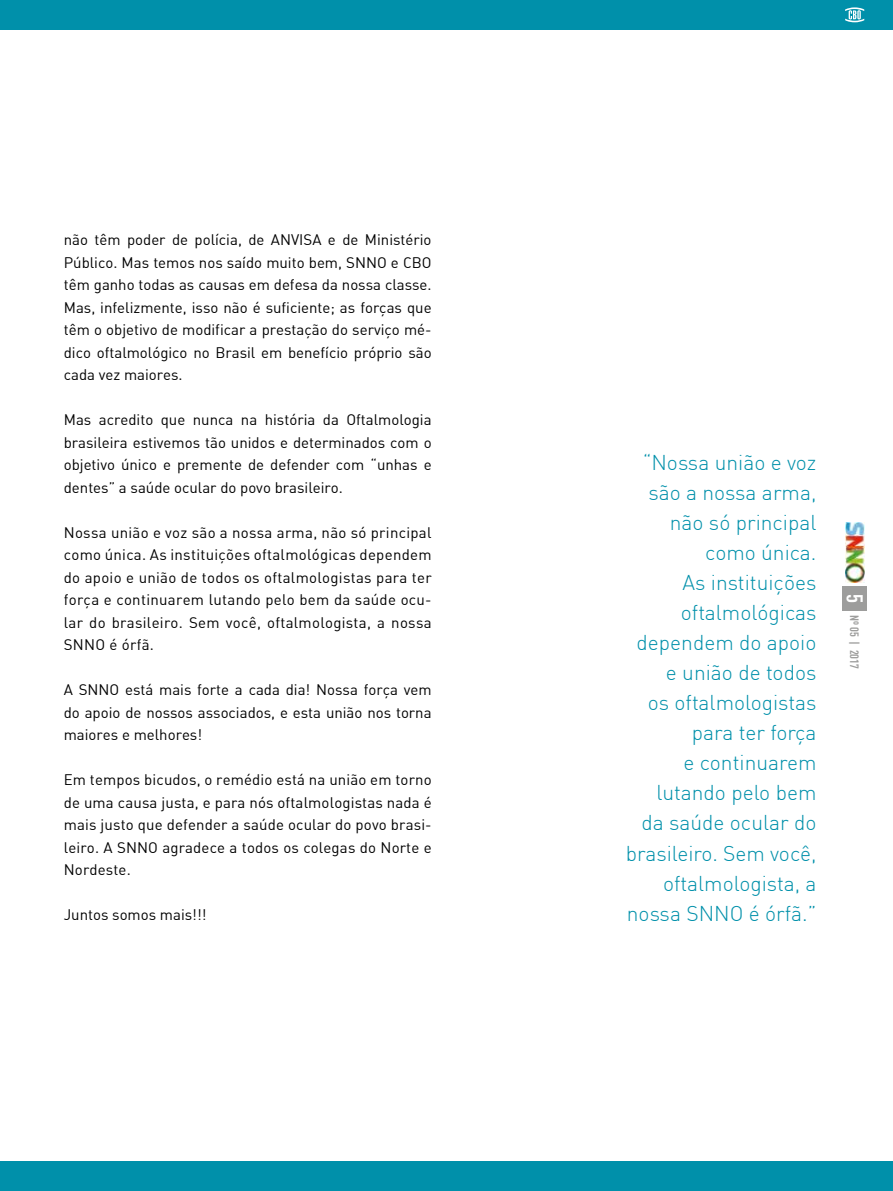
<style>
.page{position:relative;width:893px;height:1191px;background:#fff}
.page>*{position:absolute;margin:0;border:0;box-sizing:border-box;transform-origin:0 0}
.t1{font:700 22.5px "DIN Cond";color:#fff}
.t2{font:300 21px/30px "DIN";color:#0090aa;text-align:right}
.t3{font:15px/22.5px "DIN Alternate";color:#000;text-align:justify}
.t4{font:700 12px "DIN Cond";color:#9d9d9c}
</style>
<div class="page">
<div style="left:842px;top:586px;width:25px;height:25px;background:#9d9d9c"></div>
<img style="left:845px;top:522px;width:19px;height:60px">
<div style="left:0;top:0;width:893px;height:30px;background:#0090aa"></div>
<div style="left:0;top:1161px;width:893px;height:30px;background:#0090aa"></div>
<svg style="left:845px;top:7px;width:19px;height:15px"></svg>
<p class="t3" style="left:64px;top:228px;width:369px">não têm poder de polícia, de ANVISA e de Ministério Público. Mas temos nos saído muito bem, SNNO e CBO têm ganho todas as causas em defesa da nossa classe.<br>Mas, infelizmente, isso não é suficiente; as forças que têm o objetivo de modificar a prestação do serviço mé&shy;dico oftalmológico no Brasil em benefício próprio são cada vez maiores.</p>
<p class="t3" style="left:64px;top:408px;width:369px">Mas acredito que nunca na história da Oftalmologia brasileira estivemos tão unidos e determinados com o objetivo único e premente de defender com “unhas e dentes” a saúde ocular do povo brasileiro.</p>
<p class="t3" style="left:64px;top:521px;width:369px">Nossa união e voz são a nossa arma, não só principal como única. As instituições oftalmológicas dependem do apoio e união de todos os oftalmologistas para ter força e continuarem lutando pelo bem da saúde ocu&shy;lar do brasileiro. Sem você, oftalmologista, a nossa SNNO é órfã.</p>
<p class="t3" style="left:64px;top:678px;width:369px">A SNNO está mais forte a cada dia! Nossa força vem do apoio de nossos associados, e esta união nos torna maiores e melhores!</p>
<p class="t3" style="left:64px;top:768px;width:369px">Em tempos bicudos, o remédio está na união em torno de uma causa justa, e para nós oftalmologistas nada é mais justo que defender a saúde ocular do povo brasi&shy;leiro. A SNNO agradece a todos os colegas do Norte e Nordeste.</p>
<p class="t3" style="left:64px;top:903px;width:144px">Juntos somos mais!!!</p>
<p class="t2" style="left:626px;top:447px;width:192px">“Nossa união e voz são a nossa arma, não só principal como única.<br>As instituições oftalmológicas dependem do apoio e união de todos<br>os oftalmologistas para ter força<br>e continuarem lutando pelo bem<br>da saúde ocular do brasileiro. Sem você, oftalmologista, a nossa SNNO é órfã.”</p>
<h1 class="t1" style="left:868px;top:594px;width:11px;rotate:90deg">5</h1>
<p class="t4" style="left:862px;top:615px;width:55px;rotate:90deg">Nº 05 | 2017</p>
</div>
